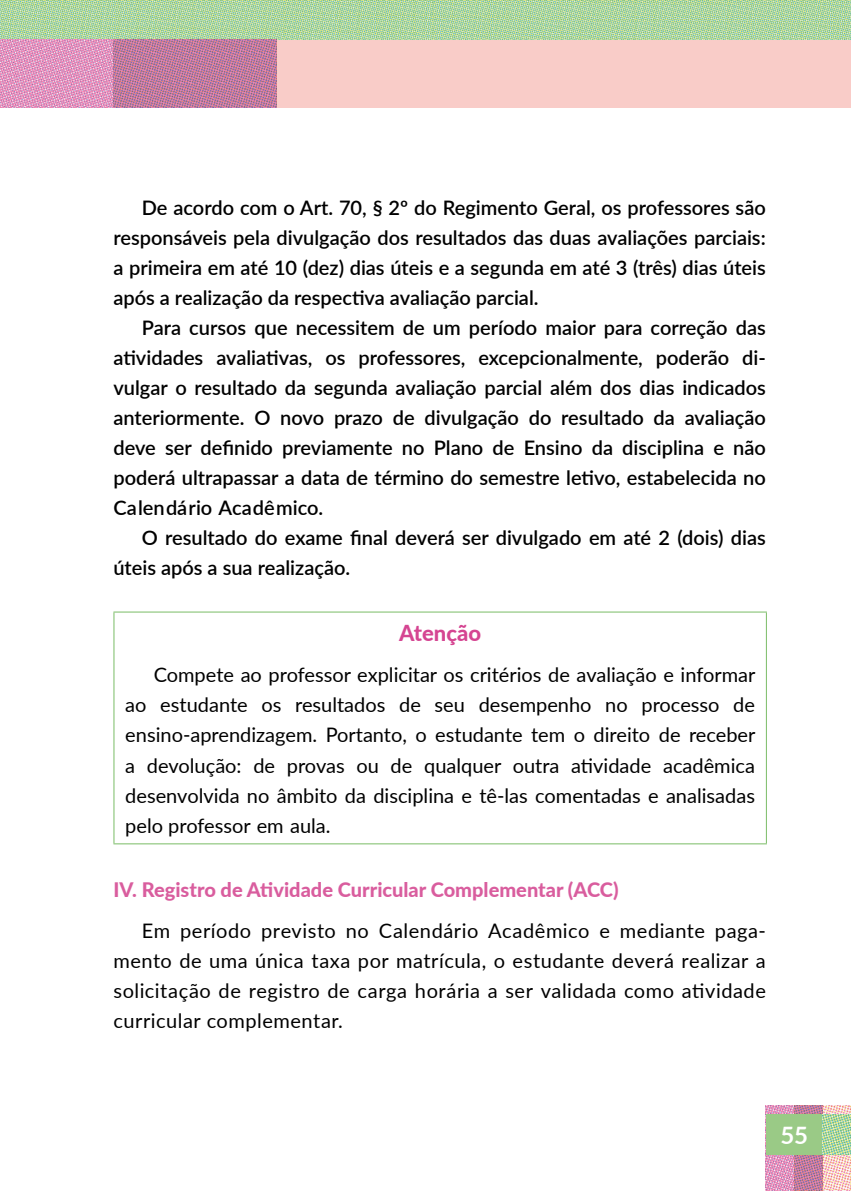
<style>
.page{position:relative;width:851px;height:1191px;background:#fff}
.page>*{position:absolute;margin:0;border:0;box-sizing:border-box;transform-origin:0 0}
.t1{font:700 24px "Lato";color:#fff}
.t2{font:800 22px "Lato";color:#d54592}
.t3{font:600 20px/30px "Lato";color:#000;text-align:justify}
.t4{font:20px/30px "Lato";letter-spacing:.01em;color:#000;text-align:justify}
.t5{font:800 20px "Lato";color:#d95d9e}
</style>
<div class="page">
<img style="left:0;top:0;width:850px;height:40px">
<img style="left:765px;top:1106px;width:85px;height:85px">
<div style="left:765px;top:1114px;width:63px;height:40px;background:#9aca86"></div>
<img style="left:822px;top:1114px;width:28px;height:40px">
<div style="left:277px;top:40px;width:573px;height:68px;background:#f9ccc8"></div>
<img style="left:0;top:40px;width:277px;height:68px">
<hr style="left:113px;top:611px;width:653px;height:1px;background:#7abc66">
<hr style="left:113px;top:612px;width:1px;height:231px;background:#7abc66">
<hr style="left:765px;top:612px;width:1px;height:231px;background:#7abc66">
<hr style="left:113px;top:843px;width:653px;height:1px;background:#7abc66">
<p class="t3" style="left:113px;top:191px;width:653px;text-indent:28px">De acordo com o Art. 70, § 2º do Regimento Geral, os professores são responsáveis pela divulgação dos resultados das duas avaliações parciais: a primeira em até 10 (dez) dias úteis e a segunda em até 3 (três) dias úteis após a realização da respectiva avaliação parcial.</p>
<p class="t3" style="left:113px;top:311px;width:653px;text-indent:28px">Para cursos que necessitem de um período maior para correção das atividades avaliativas, os professores, excepcionalmente, poderão di&shy;vulgar o resultado da segunda avaliação parcial além dos dias indicados anteriormente. O novo prazo de divulgação do resultado da avaliação deve ser definido previamente no Plano de Ensino da disciplina e não poderá ultrapassar a data de término do semestre letivo, estabelecida no Calendário Acadêmico.</p>
<p class="t3" style="left:113px;top:521px;width:653px;text-indent:28px">O resultado do exame final deverá ser divulgado em até 2 (dois) dias úteis após a sua realização.</p>
<p class="t2" style="left:399px;top:617px;width:83px">Atenção</p>
<p class="t4" style="left:125px;top:659px;width:631px;text-indent:28px">Compete ao professor explicitar os critérios de avaliação e informar ao estudante os resultados de seu desempenho no processo de ensino-aprendizagem. Portanto, o estudante tem o direito de receber a devolução: de provas ou de qualquer outra atividade acadêmica desenvolvida no âmbito da disciplina e tê-las comentadas e analisadas pelo professor em aula.</p>
<p class="t5" style="left:113px;top:874px;width:506px">IV. Registro de Atividade Curricular Complementar (ACC)</p>
<p class="t4" style="left:113px;top:915px;width:653px;text-indent:28px">Em período previsto no Calendário Acadêmico e mediante paga&shy;mento de uma única taxa por matrícula, o estudante deverá realizar a solicitação de registro de carga horária a ser validada como atividade curricular complementar.</p>
<p class="t1" style="left:780px;top:1117px;width:29px">55</p>
</div>
